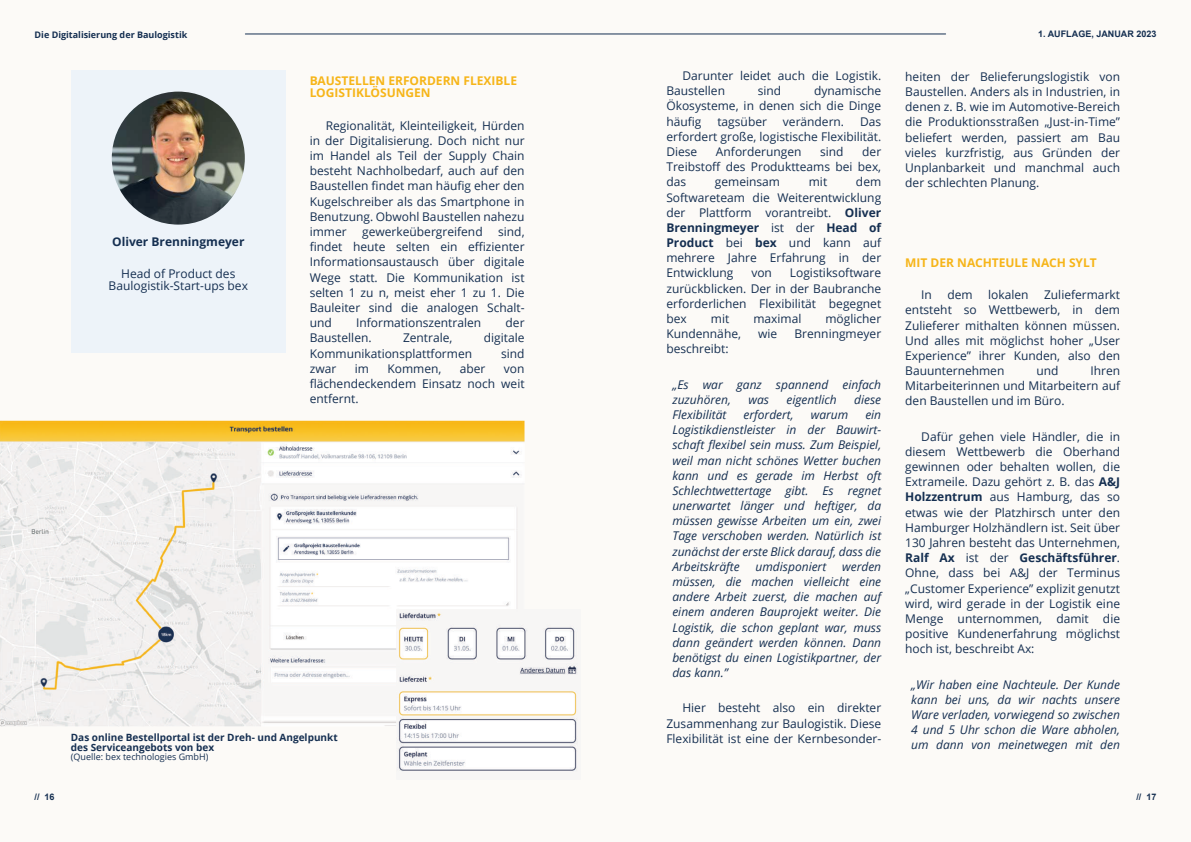
<style>
.page{position:relative;width:1191px;height:842px;background:#fff}
.page>*{position:absolute;margin:0;border:0;box-sizing:border-box;transform-origin:0 0}
.t1{font:12px/15.2px "Open Sans";color:#152f51;text-align:justify}
.t2{font:italic 12px/15.2px "Open Sans";color:#152f51;text-align:justify}
.t3{font:700 12px/12px "Open Sans";color:#f6b519}
.t4{font:700 12px "Open Sans";color:#152f51}
.t5{font:700 10px/10px "Open Sans";color:#152f51}
.t6{font:700 9px "Open Sans";color:#152f51}
.t7{font:700 9px "Arial";color:#152f51}
.t8{font:9px "Open Sans";color:#152f51}
.s1{font-weight:700}
</style>
<div class="page">
<div style="left:0;top:0;width:595px;height:842px;background:#fcfaf7"></div>
<div style="left:595px;top:0;width:596px;height:842px;background:#fcfaf7"></div>
<hr style="left:245px;top:33px;width:700px;height:1px;background:#152f51">
<div style="left:71px;top:71px;width:215px;height:282px;background:#edf3f9"></div>
<img style="left:112px;top:92px;width:133px;height:133px;border-radius:50%">
<img style="left:0;top:421px;width:525px;height:305px">
<img style="left:396px;top:609px;width:182px;height:162px">
<p class="t6" style="left:35px;top:31px;width:154px">Die Digitalisierung der Baulogistik</p>
<p class="t4" style="left:112px;top:237px;width:134px">Oliver Brenningmeyer</p>
<p class="t1" style="left:109px;top:269px;width:141px;line-height:12px;text-align:center">Head of Product des<br>Baulogistik-Start-ups bex</p>
<p class="t3" style="left:310px;top:76px;width:209px">BAUSTELLEN ERFORDERN FLEXIBLE<br>LOGISTIKLÖSUNGEN</p>
<p class="t1" style="left:310px;top:119px;width:216px;text-indent:16px">Regionalität, Kleinteiligkeit, Hürden in der Digitalisierung. Doch nicht nur im Handel als Teil der Supply Chain besteht Nachholbedarf, auch auf den Baustellen findet man häufig eher den Kugelschreiber als das Smartphone in Benutzung. Obwohl Baustellen nahezu immer</p>
<p class="t1" style="left:362px;top:225px;width:122px">gewerkeübergreifend</p>
<p class="t1" style="left:310px;top:225px;width:216px;text-indent:188px">sind, findet heute selten ein effizienter Informationsaustausch über digitale Wege statt. Die Kommunikation ist selten 1 zu n, meist eher 1 zu 1. Die Bauleiter sind die analogen Schalt&shy;und</p>
<p class="t1" style="left:356px;top:316px;width:127px">Informationszentralen</p>
<p class="t1" style="left:505px;top:316px;width:20px">der</p>
<p class="t1" style="left:310px;top:332px;width:63px">Baustellen.</p>
<p class="t1" style="left:403px;top:332px;width:51px">Zentrale,</p>
<p class="t1" style="left:484px;top:332px;width:42px">digitale</p>
<p class="t1" style="left:310px;top:347px;width:164px">Kommunikationsplattformen</p>
<p class="t1" style="left:501px;top:347px;width:25px">sind</p>
<p class="t1" style="left:310px;top:362px;width:28px">zwar</p>
<p class="t1" style="left:355px;top:362px;width:16px">im</p>
<p class="t1" style="left:387px;top:362px;width:55px">Kommen,</p>
<p class="t1" style="left:460px;top:362px;width:27px">aber</p>
<p class="t1" style="left:310px;top:362px;width:216px;text-indent:194px">von flächendeckendem Einsatz noch weit entfernt.</p>
<p class="t5" style="left:71px;top:733px;width:268px">Das online Bestellportal ist der Dreh- und Angelpunkt des Serviceangebots von bex</p>
<p class="t8" style="left:71px;top:753px;width:139px">(Quelle: bex technologies GmbH)</p>
<p class="t1" style="left:666px;top:69px;width:216px;text-indent:16px">Darunter leidet auch die Logistik.<br>Baustellen</p>
<p class="t1" style="left:666px;top:84px;width:216px;text-indent:148px">dynamische Ökosysteme, in denen sich die Dinge häufig</p>
<p class="t1" style="left:758px;top:84px;width:25px">sind</p>
<p class="t1" style="left:717px;top:115px;width:51px">tagsüber</p>
<p class="t1" style="left:783px;top:115px;width:63px">verändern.</p>
<p class="t1" style="left:666px;top:115px;width:216px;text-indent:194px">Das erfordert große, logistische Flexibilität.<br>Diese</p>
<p class="t1" style="left:716px;top:145px;width:87px">Anforderungen</p>
<p class="t1" style="left:820px;top:145px;width:25px">sind</p>
<p class="t1" style="left:666px;top:145px;width:216px;text-indent:196px">der Treibstoff des Produktteams bei bex, das</p>
<p class="t1" style="left:666px;top:176px;width:216px;text-indent:190px">dem Softwareteam die Weiterentwicklung der Plattform vorantreibt. <span class="s1">Oliver Brenningmeyer</span> ist der <span class="s1">Head of Product</span> bei <span class="s1">bex</span> und kann auf mehrere Jahre Erfahrung in der Entwicklung</p>
<p class="t1" style="left:715px;top:176px;width:67px">gemeinsam</p>
<p class="t1" style="left:809px;top:176px;width:20px">mit</p>
<p class="t1" style="left:666px;top:267px;width:216px;text-indent:123px">Logistiksoftware zurückblicken. Der in der Baubranche erforderlichen Flexibilität begegnet bex</p>
<p class="t1" style="left:751px;top:267px;width:22px">von</p>
<p class="t1" style="left:711px;top:312px;width:20px">mit</p>
<p class="t1" style="left:753px;top:312px;width:50px">maximal</p>
<p class="t1" style="left:825px;top:312px;width:57px">möglicher</p>
<p class="t1" style="left:666px;top:327px;width:76px">Kundennähe,</p>
<p class="t1" style="left:758px;top:327px;width:21px">wie</p>
<p class="t1" style="left:794px;top:327px;width:88px">Brenningmeyer</p>
<p class="t1" style="left:666px;top:343px;width:64px">beschreibt:</p>
<p class="t2" style="left:672px;top:378px;width:210px">„Es war ganz spannend einfach zuzuhören,</p>
<p class="t2" style="left:748px;top:393px;width:22px">was</p>
<p class="t2" style="left:786px;top:393px;width:52px">eigentlich</p>
<p class="t2" style="left:854px;top:393px;width:28px">diese</p>
<p class="t2" style="left:672px;top:408px;width:56px">Flexibilität</p>
<p class="t2" style="left:743px;top:408px;width:52px">erfordert,</p>
<p class="t2" style="left:810px;top:408px;width:39px">warum</p>
<p class="t2" style="left:672px;top:408px;width:210px;text-indent:193px">ein Logistikdienstleister in der Bauwirt&shy;schaft flexibel sein muss. Zum Beispiel, weil man nicht schönes Wetter buchen kann und es gerade im Herbst oft Schlechtwettertage gibt. Es regnet unerwartet länger und heftiger, da müssen gewisse Arbeiten um ein, zwei Tage verschoben werden. Natürlich ist zunächst der erste Blick darauf, dass die Arbeitskräfte</p>
<p class="t2" style="left:672px;top:560px;width:210px;text-indent:170px">werden müssen, die machen vielleicht eine andere Arbeit zuerst, die machen auf einem anderen Bauprojekt weiter. Die Logistik, die schon geplant war, muss dann geändert werden können. Dann benötigst du einen Logistikpartner, der das kann.”</p>
<p class="t1" style="left:666px;top:702px;width:216px;text-indent:16px">Hier besteht also ein direkter Zusammenhang zur Baulogistik. Diese Flexibilität ist eine der Kernbesonder-</p>
<p class="t2" style="left:755px;top:560px;width:72px">umdisponiert</p>
<p class="t7" style="left:1038px;top:31px;width:120px">1. AUFLAGE, JANUAR 2023</p>
<p class="t1" style="left:905px;top:70px;width:216px">heiten der Belieferungslogistik von Baustellen. Anders als in Industrien, in denen z. B. wie im Automotive-Bereich die Produktionsstraßen „Just-in-Time” beliefert werden, passiert am Bau vieles kurzfristig, aus Gründen der Unplanbarkeit und manchmal auch der schlechten Planung.</p>
<p class="t3" style="left:905px;top:257px;width:193px">MIT DER NACHTEULE NACH SYLT</p>
<p class="t1" style="left:921px;top:288px;width:12px">In</p>
<p class="t1" style="left:947px;top:288px;width:27px">dem</p>
<p class="t1" style="left:988px;top:288px;width:42px">lokalen</p>
<p class="t1" style="left:905px;top:288px;width:216px;text-indent:139px">Zuliefermarkt entsteht so Wettbewerb, in dem Zulieferer mithalten können müssen.<br>Und alles mit möglichst hoher „User Experience” ihrer Kunden, also den Bauunternehmen</p>
<p class="t1" style="left:905px;top:364px;width:216px;text-indent:185px">Ihren Mitarbeiterinnen und Mitarbeitern auf den Baustellen und im Büro.</p>
<p class="t1" style="left:905px;top:430px;width:216px;text-indent:16px">Dafür gehen viele Händler, die in diesem Wettbewerb die Oberhand gewinnen oder behalten wollen, die Extrameile. Dazu gehört z. B. das <span class="s1">A&amp;J Holzzentrum</span> aus Hamburg, das so etwas wie der Platzhirsch unter den Hamburger Holzhändlern ist. Seit über 130 Jahren besteht das Unternehmen, <span class="s1">Ralf Ax</span> ist der <span class="s1">Geschäftsführer</span>.<br>Ohne, dass bei A&amp;J der Terminus „Customer Experience” explizit genutzt wird, wird gerade in der Logistik eine Menge unternommen, damit die positive Kundenerfahrung möglichst hoch ist, beschreibt Ax:</p>
<p class="t2" style="left:911px;top:678px;width:210px">„Wir haben eine Nachteule. Der Kunde kann bei uns, da wir nachts unsere Ware verladen, vorwiegend so zwischen 4 und 5 Uhr schon die Ware abholen, um dann von meinetwegen mit den</p>
<p class="t1" style="left:1036px;top:364px;width:24px">und</p>
<p class="t7" style="left:35px;top:793px;width:22px">// 16</p>
<p class="t7" style="left:1136px;top:793px;width:22px">// 17</p>
</div>
